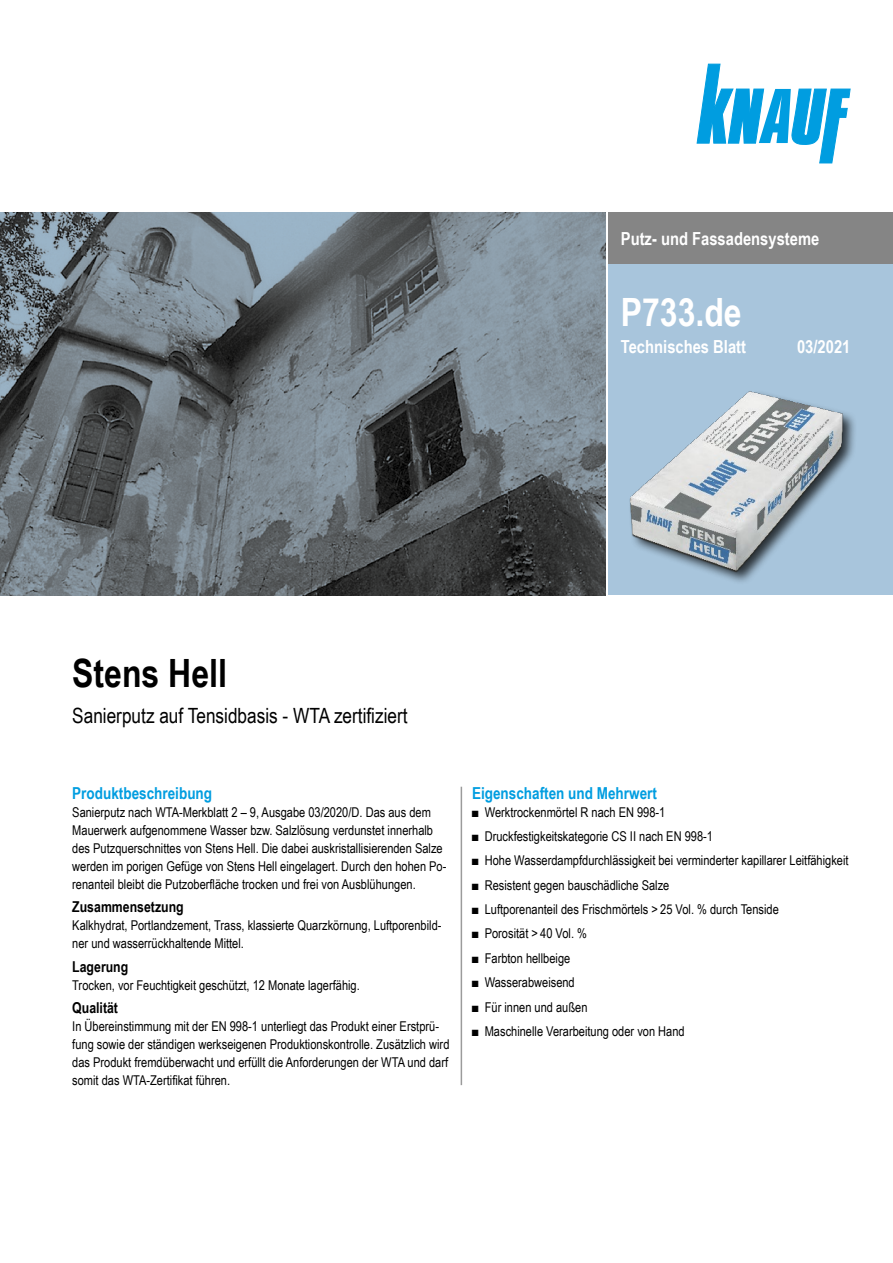
<style>
.page{position:relative;width:893px;height:1263px;background:#fff}
.page>*{position:absolute;margin:0;border:0;box-sizing:border-box;transform-origin:0 0}
.t1{font:700 39px "Arial Narrow";color:#000}
.t2{font:700 39px "Arial Narrow";color:#fff}
.t3{font:21px "Arial Narrow";color:#000}
.Ausgabe_TB{font:700 18px "Arial Narrow";color:#fff}
.Ue3_11cyan_TB{font:700 16.5px "Arial Narrow";color:#009de0}
.Ue4_10schwarz_TB{font:700 15px "Arial Narrow";color:#000}
.Text_TB{font:13.5px/18px "Arial Narrow";color:#000}
</style>
<div class="page">
<div style="left:608px;top:213px;width:285px;height:382px;background:#a8c5dc"></div>
<div style="left:608px;top:213px;width:285px;height:51px;background:#858585"></div>
<div style="left:628px;top:389px;width:229px;height:196px;background:#000;opacity:.75"></div>
<img style="left:628px;top:389px;width:220px;height:187px">
<img style="left:0;top:213px;width:606px;height:382px">
<svg style="left:697px;top:64px;width:153px;height:99px"></svg>
<hr style="left:461px;top:787px;width:1px;height:298px;background:#9b9b9b">
<h3 class="Ausgabe_TB" style="left:621px;top:225px;width:200px">Putz- und Fassadensysteme</h3>
<h1 class="t2" style="left:621px;top:282px;width:122px">P733.de</h1>
<h3 class="Ausgabe_TB" style="left:621px;top:333px;width:127px">Technisches Blatt</h3>
<p class="Ausgabe_TB" style="left:797px;top:333px;width:55px">03/2021</p>
<h1 class="t1" style="left:72px;top:644px;width:156px">Stens Hell</h1>
<h2 class="t3" style="left:72px;top:700px;width:337px">Sanierputz auf Tensidbasis - WTA zertifiziert</h2>
<p class="Ue3_11cyan_TB" style="left:72px;top:780px;width:141px">Produktbeschreibung</p>
<p class="Text_TB" style="left:72px;top:802px;width:376px">Sanierputz nach WTA-Merkblatt 2 – 9, Ausgabe 03/2020/D. Das aus dem Mauerwerk aufgenommene Wasser bzw. Salzlösung verdunstet innerhalb des Putzquerschnittes von Stens Hell. Die dabei auskristallisierenden Salze werden im porigen Gefüge von Stens Hell eingelagert. Durch den hohen Po&shy;renanteil bleibt die Putzoberfläche trocken und frei von Ausblühungen.</p>
<p class="Ue4_10schwarz_TB" style="left:72px;top:895px;width:113px">Zusammensetzung</p>
<p class="Text_TB" style="left:72px;top:916px;width:371px">Kalkhydrat, Portlandzement, Trass, klassierte Quarzkörnung, Luftporenbild&shy;ner und wasserrückhaltende Mittel.</p>
<p class="Ue4_10schwarz_TB" style="left:72px;top:955px;width:58px">Lagerung</p>
<p class="Text_TB" style="left:72px;top:975px;width:289px">Trocken, vor Feuchtigkeit geschützt, 12 Monate lagerfähig.</p>
<p class="Ue4_10schwarz_TB" style="left:72px;top:996px;width:47px">Qualität</p>
<p class="Text_TB" style="left:72px;top:1017px;width:379px">In Übereinstimmung mit der EN 998-1 unterliegt das Produkt einer Erstprü&shy;fung sowie der ständigen werkseigenen Produktionskontrolle. Zusätzlich wird das Produkt fremdüberwacht und erfüllt die Anforderungen der WTA und darf somit das WTA-Zertifikat führen.</p>
<p class="Ue3_11cyan_TB" style="left:472px;top:780px;width:186px">Eigenschaften und Mehrwert</p>
<p class="Text_TB" style="left:472px;top:802px;width:195px">■ Werktrockenmörtel R nach EN 998-1</p>
<p class="Text_TB" style="left:472px;top:827px;width:243px">■ Druckfestigkeitskategorie CS II nach EN 998-1</p>
<p class="Text_TB" style="left:472px;top:851px;width:378px">■ Hohe Wasserdampfdurchlässigkeit bei verminderter kapillarer Leitfähigkeit</p>
<p class="Text_TB" style="left:472px;top:875px;width:199px">■ Resistent gegen bauschädliche Salze</p>
<p class="Text_TB" style="left:472px;top:900px;width:308px">■ Luftporenanteil des Frischmörtels &gt; 25 Vol. % durch Tenside</p>
<p class="Text_TB" style="left:472px;top:924px;width:117px">■ Porosität &gt; 40 Vol. %</p>
<p class="Text_TB" style="left:472px;top:948px;width:100px">■ Farbton hellbeige</p>
<p class="Text_TB" style="left:472px;top:973px;width:104px">■ Wasserabweisend</p>
<p class="Text_TB" style="left:472px;top:997px;width:117px">■ Für innen und außen</p>
<p class="Text_TB" style="left:472px;top:1022px;width:214px">■ Maschinelle Verarbeitung oder von Hand</p>
</div>
